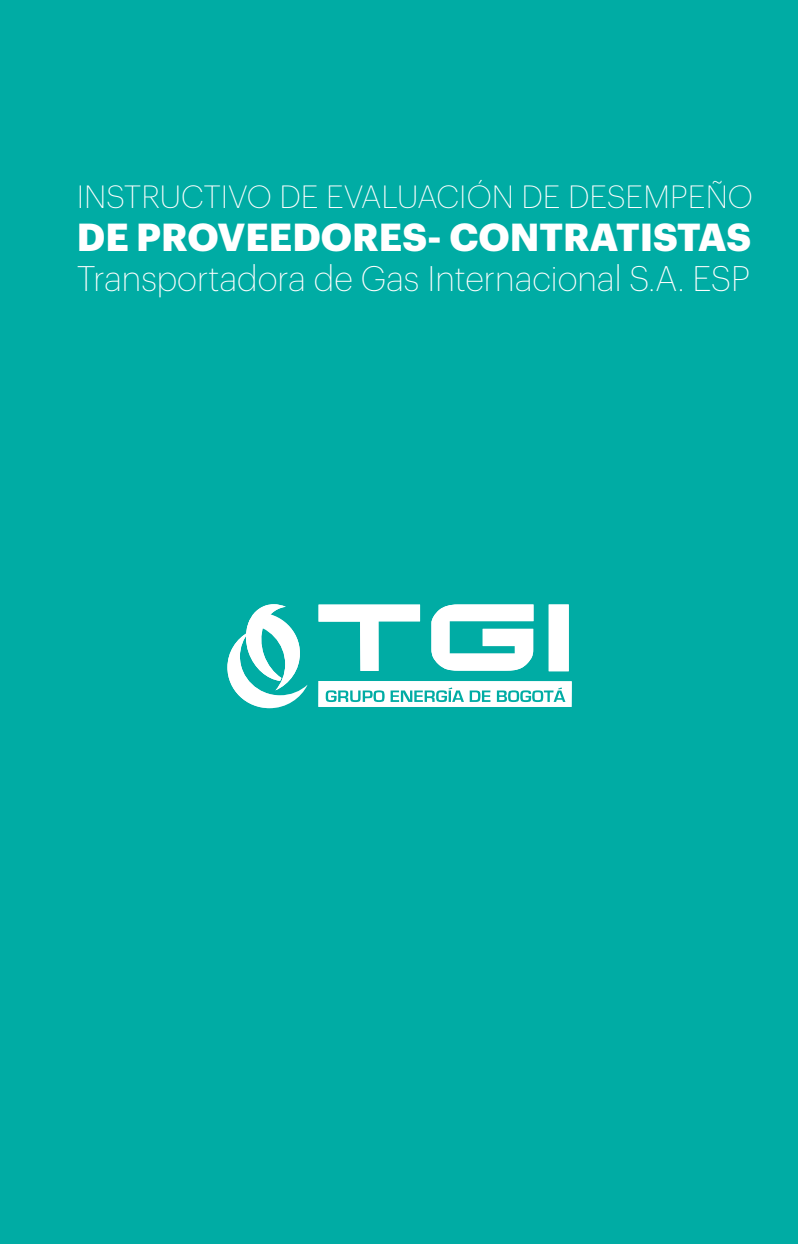
<style>
.page{position:relative;width:798px;height:1244px;background:#fff}
.page>*{position:absolute;margin:0;border:0;box-sizing:border-box;transform-origin:0 0}
.t1{font:700 38.25px "Graphik";color:#fff}
.t2{font:200 34.88px "Graphik";color:#fff}
.t3{font:200 31.5px "Graphik";color:#fff}
</style>
<div class="page">
<div style="left:0;top:0;width:797px;height:1244px;background:#00aca4"></div>
<svg style="left:318px;top:604px;width:250px;height:67px"></svg>
<svg style="left:227px;top:604px;width:80px;height:104px"></svg>
<svg style="left:318px;top:681px;width:253px;height:26px;background:#cceeec"></svg>
<p class="t3" style="left:77px;top:174px;width:677px">INSTRUCTIVO DE EVALUACIÓN DE DESEMPEÑO</p>
<p class="t1" style="left:77px;top:207px;width:675px">DE PROVEEDORES- CONTRATISTAS</p>
<p class="t2" style="left:77px;top:254px;width:674px">Transportadora de Gas Internacional S.A. ESP</p>
</div>
